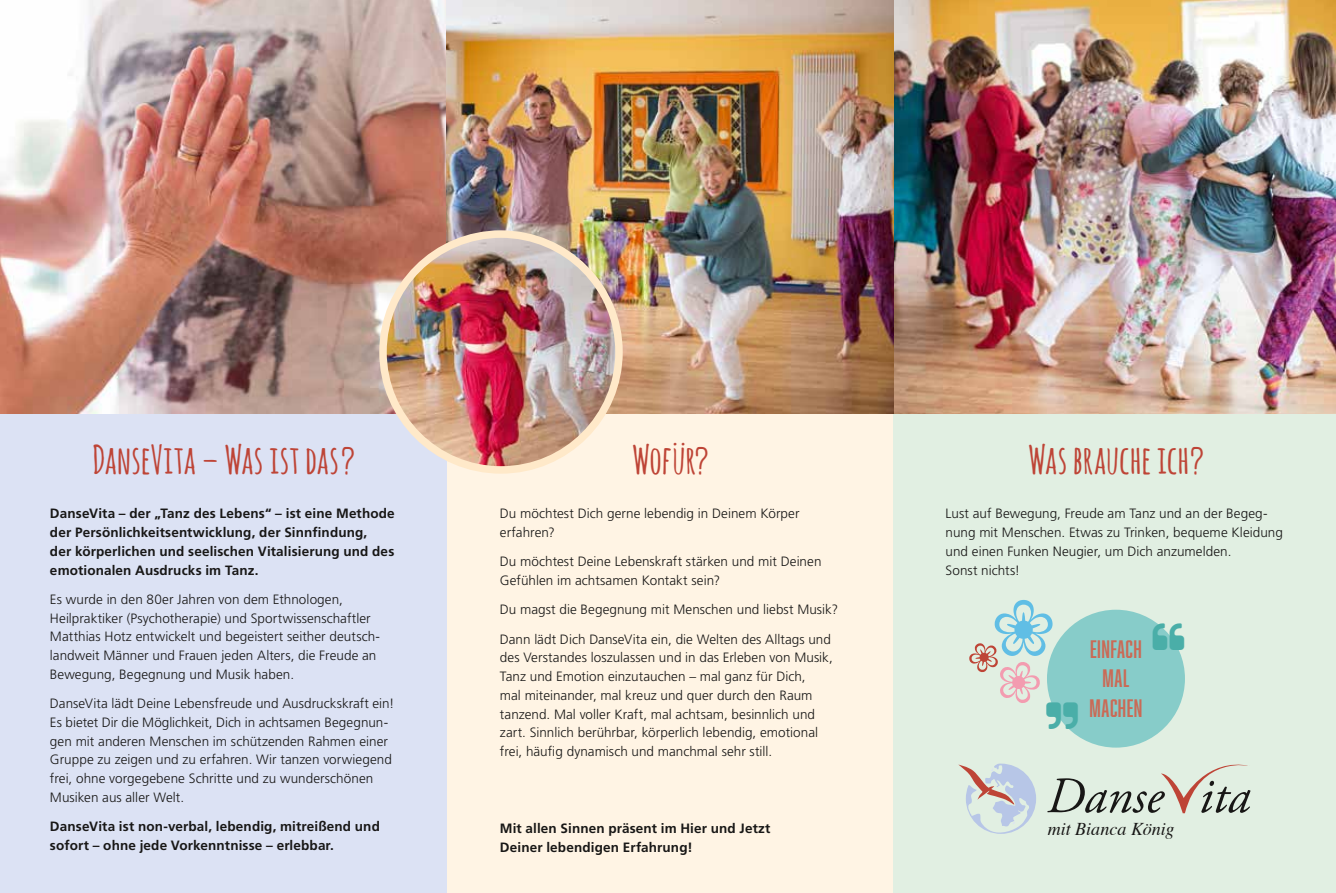
<style>
.page{position:relative;width:1336px;height:893px;background:#fff}
.page>*{position:absolute;margin:0;border:0;box-sizing:border-box;transform-origin:0 0}
.t1{font:700 39px "Amatic SC";letter-spacing:-.005em;color:#be4436}
.t2{font:23.25px/29.5px "Abolition";letter-spacing:.025em;color:#ca6a56;text-align:center}
.t3{font:italic 18px "Times";color:#181716}
.t4{font:300 13.5px/18.8px "Frutiger LT Std";color:#181716}
.t5{font:700 13.5px/18.8px "Frutiger LT Std";letter-spacing:.01em;color:#181716}
.s1{font-family:"alpha";font-weight:400;font-size:32.7px}
</style>
<div class="page">
<div style="left:0;top:413px;width:446px;height:480px;background:#dce2f4"></div>
<div style="left:446px;top:413px;width:447px;height:480px;background:#fff4e4"></div>
<div style="left:893px;top:413px;width:442px;height:480px;background:#e1efe2"></div>
<svg style="left:1047px;top:764px;width:203px;height:49px"></svg>
<svg style="left:958px;top:764px;width:77px;height:70px"></svg>
<img style="left:0;top:0;width:446px;height:413px">
<img style="left:893px;top:0;width:442px;height:413px">
<img style="left:446px;top:0;width:447px;height:413px">
<img style="left:383px;top:234px;width:236px;height:236px;border-radius:118px">
<div style="left:379px;top:230px;width:243px;height:244px;border:8px solid #ffe9c9;border-radius:50%"></div>
<div style="left:1046px;top:610px;width:138px;height:138px;background:#87ccc9;border-radius:50%"></div>
<svg style="left:1157px;top:624px;width:22px;height:26px"></svg>
<svg style="left:969px;top:600px;width:108px;height:129px"></svg>
<h1 class="t1" style="left:632px;top:432px;width:78px">Wofür<span class="s1">?</span></h1>
<h1 class="t1" style="left:92px;top:432px;width:263px">DanseVita – Was ist das<span class="s1">?</span></h1>
<h1 class="t1" style="left:1027px;top:432px;width:177px">Was brauche ich<span class="s1">?</span></h1>
<p class="t5" style="left:50px;top:504px;width:346px">DanseVita – der „Tanz des Lebens“ – ist eine Methode der Persönlichkeitsentwicklung, der Sinnfindung,<br>der körperlichen und seelischen Vitalisierung und des emotionalen Ausdrucks im Tanz.</p>
<p class="t4" style="left:50px;top:590px;width:331px">Es wurde in den 80er Jahren von dem Ethnologen, Heilpraktiker (Psychotherapie) und Sportwissenschaftler Matthias Hotz entwickelt und begeistert seither deutsch&shy;landweit Männer und Frauen jeden Alters, die Freude an Bewegung, Begegnung und Musik haben.</p>
<p class="t4" style="left:50px;top:694px;width:346px">DanseVita lädt Deine Lebensfreude und Ausdruckskraft ein!<br>Es bietet Dir die Möglichkeit, Dich in achtsamen Begegnun&shy;gen mit anderen Menschen im schützenden Rahmen einer Gruppe zu zeigen und zu erfahren. Wir tanzen vorwiegend frei, ohne vorgegebene Schritte und zu wunderschönen Musiken aus aller Welt.</p>
<p class="t5" style="left:50px;top:817px;width:331px">DanseVita ist non-verbal, lebendig, mitreißend und sofort – ohne jede Vorkenntnisse – erlebbar.</p>
<p class="t4" style="left:945px;top:504px;width:339px">Lust auf Bewegung, Freude am Tanz und an der Begeg&shy;nung mit Menschen. Etwas zu Trinken, bequeme Kleidung und einen Funken Neugier, um Dich anzumelden.<br>Sonst nichts!</p>
<p class="t4" style="left:500px;top:504px;width:301px">Du möchtest Dich gerne lebendig in Deinem Körper erfahren?</p>
<p class="t4" style="left:500px;top:552px;width:323px">Du möchtest Deine Lebenskraft stärken und mit Deinen<br>Gefühlen im achtsamen Kontakt sein?</p>
<p class="t4" style="left:500px;top:595px;width:339px;line-height:29.2px">Du magst die Begegnung mit Menschen und liebst Musik?<br>Dann lädt Dich DanseVita ein, die Welten des Alltags und</p>
<p class="t4" style="left:500px;top:648px;width:334px">des Verstandes loszulassen und in das Erleben von Musik, Tanz und Emotion einzutauchen – mal ganz für Dich,<br>mal miteinander, mal kreuz und quer durch den Raum tanzend. Mal voller Kraft, mal achtsam, besinnlich und zart. Sinnlich berührbar, körperlich lebendig, emotional frei, häufig dynamisch und manchmal sehr still.</p>
<h2 class="t2" style="left:1089px;top:634px;width:55px">EINFACH<br>MAL<br>MACHEN</h2>
<h3 class="t3" style="left:1047px;top:813px;width:128px">mit Bianca König</h3>
<p class="t5" style="left:500px;top:819px;width:272px">Mit allen Sinnen präsent im Hier und Jetzt<br>Deiner lebendigen Erfahrung!</p>
</div>
